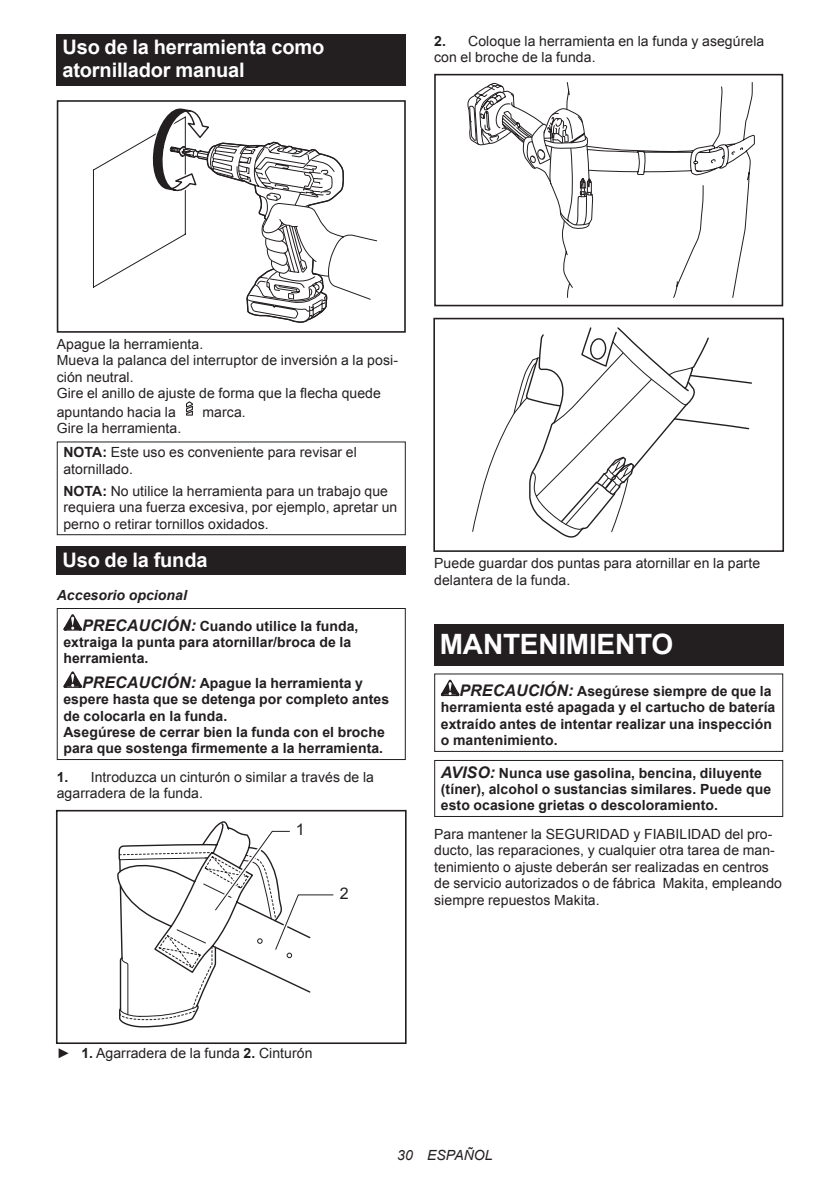
<style>
.page{position:relative;width:840px;height:1191px;background:#fff}
.page>*{position:absolute;margin:0;border:0;box-sizing:border-box;transform-origin:0 0}
.t1{font:700 28px "Arial";letter-spacing:-.01em;color:#fff}
.t2{font:700 20px/23.4px "Arial";letter-spacing:-.01em;color:#fff}
.t3{font:16px "Arial";color:#231f20}
.t4{font:14px/16.4px "Arial";letter-spacing:.005em;color:#231f20}
.t5{font:700 14px/16.4px "Arial";letter-spacing:.005em;color:#231f20}
.t6{font:italic 14px "Arial";letter-spacing:.005em;color:#231f20}
.s1{font-weight:700}
.s2{font-style:italic}
.s3{font-style:italic;font-size:16px}
</style>
<div class="page">
<div style="left:57px;top:34px;width:348px;height:52px;background:#231f20"></div>
<svg style="left:93px;top:136px;width:58px;height:152px"></svg>
<svg style="left:151px;top:108px;width:226px;height:215px"></svg>
<div style="left:57px;top:100px;width:348px;height:233px;border:2px solid #231f20"></div>
<svg style="left:186px;top:401px;width:7px;height:15px"></svg>
<div style="left:57px;top:441px;width:348px;height:94px;border:1px solid #231f20"></div>
<div style="left:57px;top:546px;width:348px;height:29px;background:#231f20"></div>
<svg style="left:63px;top:614px;width:19px;height:16px"></svg>
<svg style="left:63px;top:671px;width:19px;height:17px"></svg>
<div style="left:57px;top:608px;width:348px;height:152px;border:1px solid #231f20"></div>
<div style="left:56px;top:810px;width:350px;height:234px;border:2px solid #231f20"></div>
<svg style="left:117px;top:821px;width:217px;height:207px"></svg>
<svg style="left:562px;top:82px;width:192px;height:216px"></svg>
<svg style="left:467px;top:83px;width:126px;height:147px"></svg>
<div style="left:434px;top:74px;width:348px;height:232px;border:2px solid #231f20"></div>
<svg style="left:472px;top:327px;width:280px;height:211px"></svg>
<div style="left:433px;top:318px;width:350px;height:234px;border:2px solid #231f20"></div>
<div style="left:434px;top:624px;width:348px;height:41px;background:#231f20"></div>
<svg style="left:440px;top:679px;width:19px;height:17px"></svg>
<div style="left:434px;top:673px;width:348px;height:79px;border:1px solid #231f20"></div>
<div style="left:434px;top:760px;width:348px;height:57px;border:1px solid #231f20"></div>
<h2 class="t2" style="left:62px;top:36px;width:263px">Uso de la herramienta como atornillador manual</h2>
<p class="t4" style="left:434px;top:33px;width:331px"><span class="s1">2.</span> Coloque la herramienta en la funda y asegúrela con el broche de la funda.</p>
<p class="t4" style="left:57px;top:336px;width:342px">Apague la herramienta.<br>Mueva la palanca del interruptor de inversión a la posi&shy;ción neutral.<br>Gire el anillo de ajuste de forma que la flecha quede</p>
<p class="t4" style="left:57px;top:404px;width:120px">apuntando hacia la</p>
<p class="t4" style="left:202px;top:404px;width:45px">marca.</p>
<p class="t4" style="left:63px;top:417px;width:295px;line-height:23.8px;text-indent:-7px">Gire la herramienta.<br><span class="s1">NOTA:</span> Este uso es conveniente para revisar el</p>
<p class="t4" style="left:63px;top:458px;width:326px;line-height:22px">atornillado.<br><span class="s1">NOTA:</span> No utilice la herramienta para un trabajo que</p>
<p class="t4" style="left:63px;top:499px;width:335px">requiera una fuerza excesiva, por ejemplo, apretar un perno o retirar tornillos oxidados.</p>
<h2 class="t2" style="left:62px;top:548px;width:146px">Uso de la funda</h2>
<p class="t5" style="left:82px;top:580px;width:278px;line-height:30.6px;text-indent:-25px"><span class="s2">Accesorio opcional<br></span><span class="s3">PRECAUCIÓN:</span> Cuando utilice la funda,</p>
<p class="t5" style="left:63px;top:634px;width:289px">extraiga la punta para atornillar/broca de la herramienta.</p>
<p class="t5" style="left:63px;top:675px;width:327px;text-indent:19px"><span class="s3">PRECAUCIÓN:</span> Apague la herramienta y espere hasta que se detenga por completo antes de colocarla en la funda.<br>Asegúrese de cerrar bien la funda con el broche para que sostenga firmemente a la herramienta.</p>
<p class="t4" style="left:57px;top:769px;width:318px"><span class="s1">1.</span> Introduzca un cinturón o similar a través de la agarradera de la funda.</p>
<p class="t3" style="left:296px;top:819px;width:10px">1</p>
<p class="t3" style="left:339px;top:883px;width:10px">2</p>
<p class="t4" style="left:434px;top:555px;width:327px">Puede guardar dos puntas para atornillar en la parte delantera de la funda.</p>
<h1 class="t1" style="left:439px;top:625px;width:235px">MANTENIMIENTO</h1>
<p class="t5" style="left:440px;top:683px;width:336px;text-indent:19px"><span class="s3">PRECAUCIÓN:</span> Asegúrese siempre de que la herramienta esté apagada y el cartucho de batería extraído antes de intentar realizar una inspección o mantenimiento.</p>
<p class="t5" style="left:440px;top:765px;width:331px"><span class="s3">AVISO:</span> Nunca use gasolina, bencina, diluyente (tíner), alcohol o sustancias similares. Puede que esto ocasione grietas o descoloramiento.</p>
<p class="t4" style="left:434px;top:826px;width:349px">Para mantener la SEGURIDAD y FIABILIDAD del pro&shy;ducto, las reparaciones, y cualquier otra tarea de man&shy;tenimiento o ajuste deberán ser realizadas en centros de servicio autorizados o de fábrica Makita, empleando siempre repuestos Makita.</p>
<p class="t4" style="left:57px;top:1044px;width:257px">► <span class="s1">1.</span> Agarradera de la funda <span class="s1">2.</span> Cinturón</p>
<p class="t6" style="left:397px;top:1146px;width:97px">30 ESPAÑOL</p>
</div>
